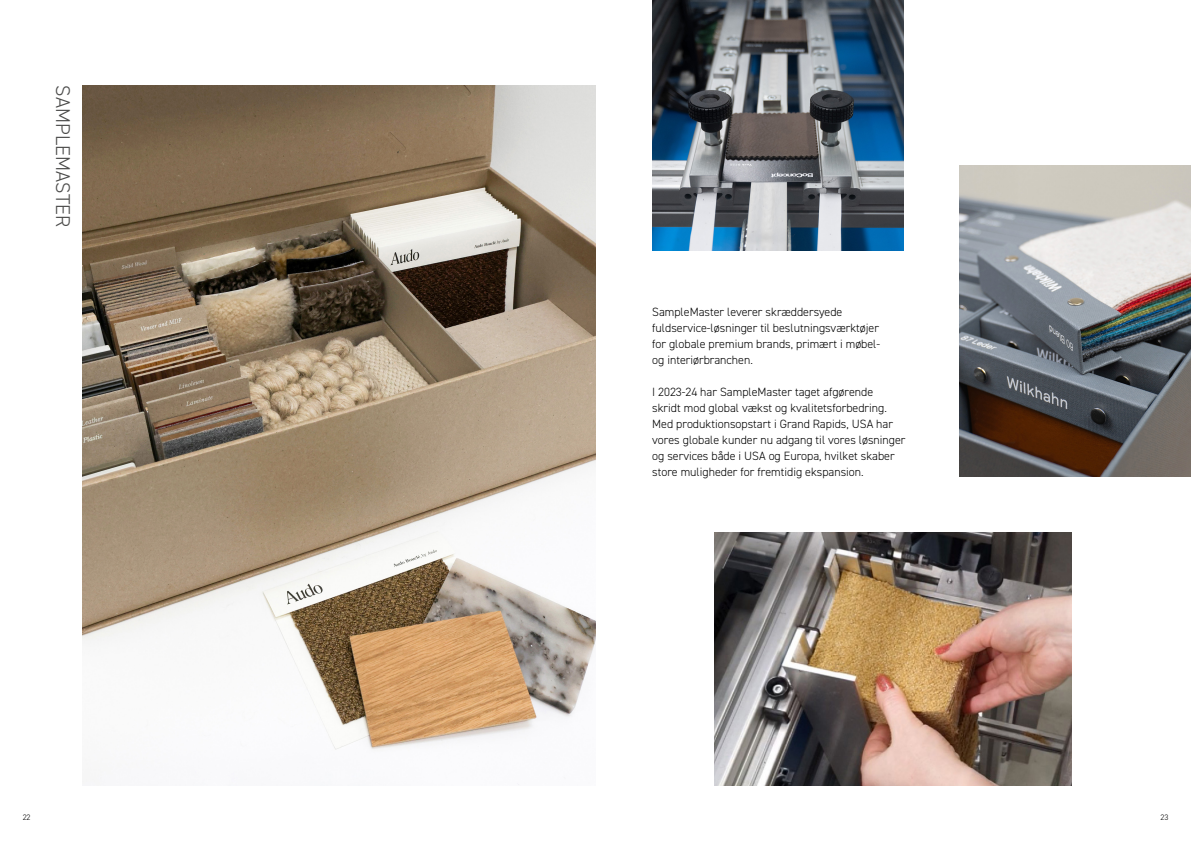
<style>
.page{position:relative;width:1191px;height:842px;background:#fff}
.page>*{position:absolute;margin:0;border:0;box-sizing:border-box;transform-origin:0 0}
.t1{font:300 20px "DIN2014";letter-spacing:.01em;color:#4a4a49}
.t2{font:300 12px/16px "DIN2014";color:#000}
.t3{font:300 8px "DIN2014";color:#000}
</style>
<div class="page">
<img style="left:82px;top:85px;width:513px;height:700px">
<img style="left:714px;top:533px;width:357px;height:252px">
<img style="left:652px;top:0;width:251px;height:250px">
<img style="left:960px;top:166px;width:231px;height:310px">
<h1 class="t1" style="left:75px;top:85px;width:143px;rotate:90deg">SAMPLEMASTER</h1>
<p class="t2" style="left:652px;top:304px;width:229px">SampleMaster leverer skræddersyede fuldservice-løsninger til beslutningsværktøjer for globale premium brands, primært i møbel&shy;og interiørbranchen.</p>
<p class="t2" style="left:652px;top:384px;width:255px">I 2023-24 har SampleMaster taget afgørende<br>skridt mod global vækst og kvalitetsforbedring.<br>Med produktionsopstart i Grand Rapids, USA har vores globale kunder nu adgang til vores løsninger og services både i USA og Europa, hvilket skaber store muligheder for fremtidig ekspansion.</p>
<p class="t3" style="left:23px;top:812px;width:9px">22</p>
<p class="t3" style="left:1160px;top:812px;width:9px">23</p>
</div>
